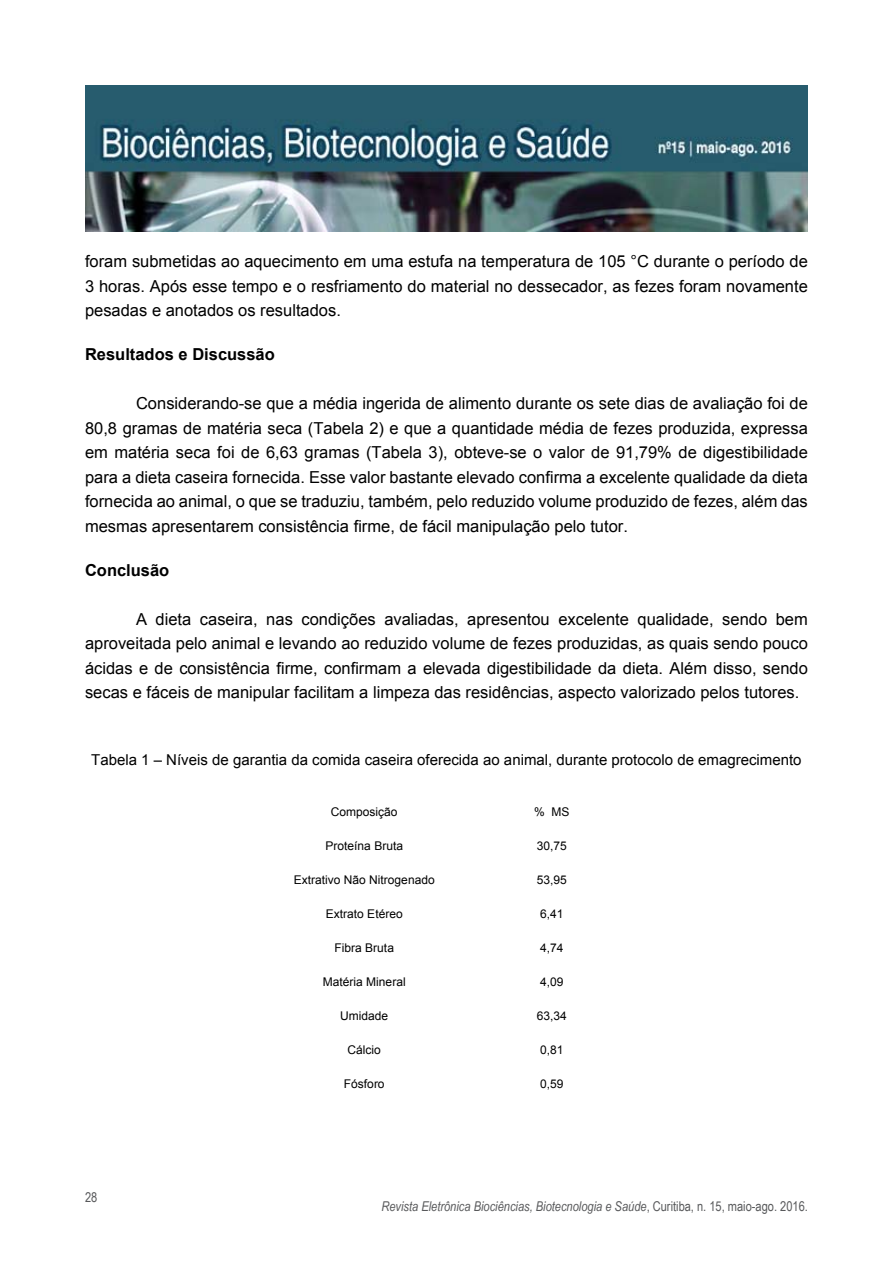
<style>
.page{position:relative;width:893px;height:1263px;background:#fff}
.page>*{position:absolute;margin:0;border:0;box-sizing:border-box;transform-origin:0 0}
.t1{font:16.5px/24.5px "Arial";color:#000;text-align:justify}
.t2{font:700 16.5px "Arial";color:#000}
.t3{font:15px "Arial";color:#000}
.t4{font:italic 13.5px "Arial Narrow";color:#58595b}
.t5{font:13.5px "Arial Narrow";color:#58595b}
.t6{font:12px "Arial";color:#000}
.s1{font-style:normal}
</style>
<div class="page">
<img style="left:85px;top:85px;width:723px;height:146px">
<p class="t1" style="left:85px;top:249px;width:724px">foram submetidas ao aquecimento em uma estufa na temperatura de 105 °C durante o período de 3 horas. Após esse tempo e o resfriamento do material no dessecador, as fezes foram novamente pesadas e anotados os resultados.</p>
<p class="t2" style="left:85px;top:344px;width:191px">Resultados e Discussão</p>
<p class="t1" style="left:85px;top:391px;width:724px;text-indent:51px">Considerando-se que a média ingerida de alimento durante os sete dias de avaliação foi de 80,8 gramas de matéria seca (Tabela 2) e que a quantidade média de fezes produzida, expressa em matéria seca foi de 6,63 gramas (Tabela 3), obteve-se o valor de 91,79% de digestibilidade para a dieta caseira fornecida. Esse valor bastante elevado confirma a excelente qualidade da dieta fornecida ao animal, o que se traduziu, também, pelo reduzido volume produzido de fezes, além das mesmas apresentarem consistência firme, de fácil manipulação pelo tutor.</p>
<p class="t2" style="left:85px;top:559px;width:86px">Conclusão</p>
<p class="t1" style="left:85px;top:607px;width:724px;text-indent:51px">A dieta caseira, nas condições avaliadas, apresentou excelente qualidade, sendo bem aproveitada pelo animal e levando ao reduzido volume de fezes produzidas, as quais sendo pouco ácidas e de consistência firme, confirmam a elevada digestibilidade da dieta. Além disso, sendo secas e fáceis de manipular facilitam a limpeza das residências, aspecto valorizado pelos tutores.</p>
<p class="t3" style="left:91px;top:750px;width:712px">Tabela 1 – Níveis de garantia da comida caseira oferecida ao animal, durante protocolo de emagrecimento</p>
<p class="t6" style="left:331px;top:804px;width:68px">Composição</p>
<p class="t6" style="left:534px;top:804px;width:37px">% MS</p>
<p class="t6" style="left:326px;top:838px;width:79px">Proteína Bruta</p>
<p class="t6" style="left:537px;top:838px;width:32px">30,75</p>
<p class="t6" style="left:294px;top:872px;width:142px">Extrativo Não Nitrogenado</p>
<p class="t6" style="left:537px;top:872px;width:32px">53,95</p>
<p class="t6" style="left:326px;top:906px;width:78px">Extrato Etéreo</p>
<p class="t6" style="left:540px;top:906px;width:25px">6,41</p>
<p class="t6" style="left:335px;top:940px;width:61px">Fibra Bruta</p>
<p class="t6" style="left:540px;top:940px;width:25px">4,74</p>
<p class="t6" style="left:323px;top:974px;width:84px">Matéria Mineral</p>
<p class="t6" style="left:540px;top:974px;width:25px">4,09</p>
<p class="t6" style="left:340px;top:1008px;width:50px">Umidade</p>
<p class="t6" style="left:537px;top:1008px;width:32px">63,34</p>
<p class="t6" style="left:348px;top:1042px;width:35px">Cálcio</p>
<p class="t6" style="left:540px;top:1042px;width:25px">0,81</p>
<p class="t6" style="left:344px;top:1075px;width:42px">Fósforo</p>
<p class="t6" style="left:540px;top:1075px;width:25px">0,59</p>
<p class="t5" style="left:85px;top:1187px;width:14px">28</p>
<p class="t4" style="left:381px;top:1197px;width:428px">Revista Eletrônica Biociências, Biotecnologia e Saúde<span class="s1">, Curitiba, n. 15, maio-ago. 2016.</span></p>
</div>
